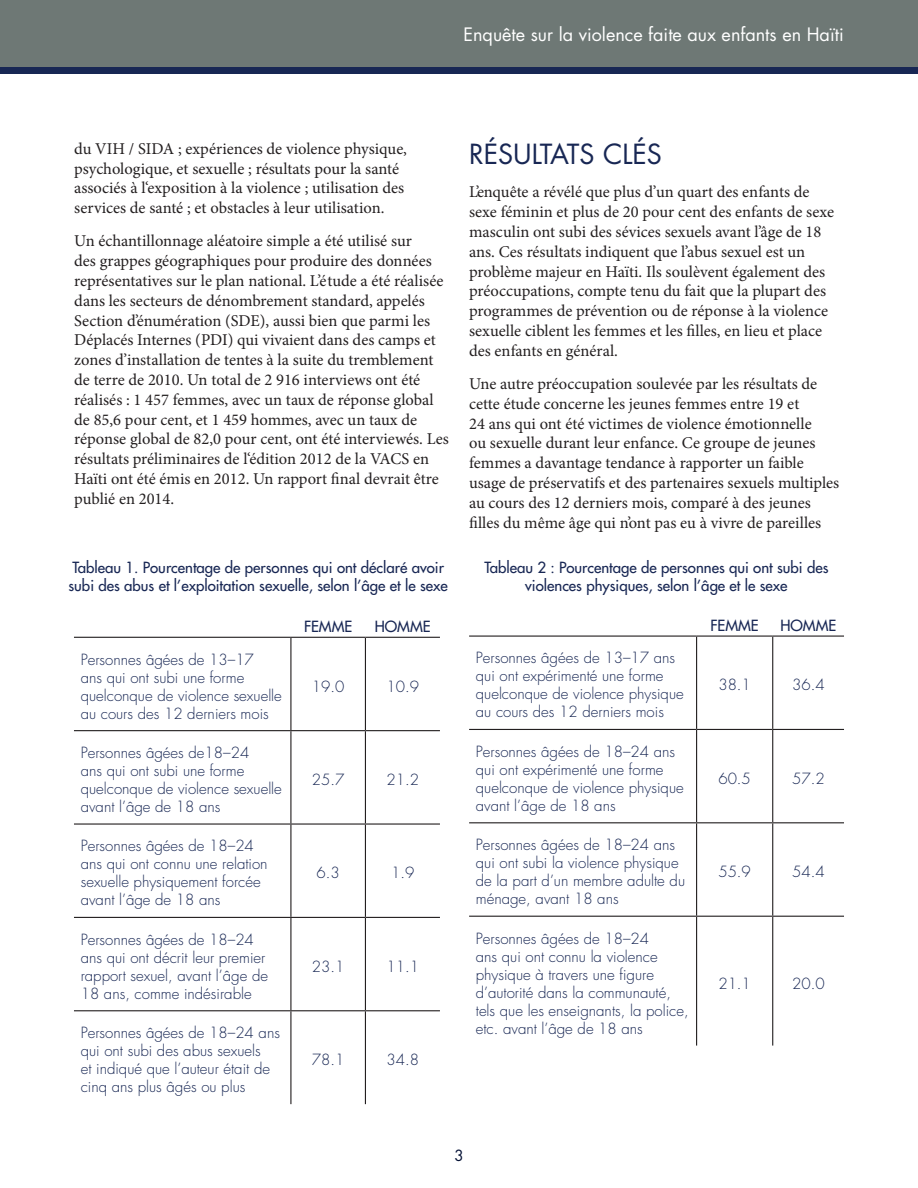
<style>
.page{position:relative;width:918px;height:1188px;background:#fff}
.page>*{position:absolute;margin:0;border:0;box-sizing:border-box;transform-origin:0 0}
.Heading_1{font:27px "Futura Std";color:#182754}
.t1{font:18px "Futura Std";color:#fff}
.Body{font:16.5px/19.8px "Minion Pro";color:#231f20}
.Table_Text{font:300 15px/18px "Futura Std";color:#182754}
.Table_Title{font:500 15px/18px "Futura Std";color:#182754}
.Callout_Box{font:15px "Futura Std";color:#041135}
</style>
<div class="page">
<div style="left:0;top:0;width:918px;height:68px;background:#6e7875"></div>
<div style="left:0;top:68px;width:918px;height:6px;background:#182754"></div>
<hr style="left:74px;top:637px;width:217px;height:1px;background:#231f20">
<hr style="left:291px;top:637px;width:74px;height:1px;background:#231f20">
<hr style="left:365px;top:637px;width:75px;height:1px;background:#231f20">
<hr style="left:290px;top:638px;width:1px;height:92px;background:#231f20">
<hr style="left:365px;top:638px;width:1px;height:92px;background:#231f20">
<hr style="left:74px;top:730px;width:217px;height:1px;background:#231f20">
<hr style="left:291px;top:730px;width:74px;height:1px;background:#231f20">
<hr style="left:290px;top:731px;width:1px;height:92px;background:#231f20">
<hr style="left:365px;top:730px;width:75px;height:1px;background:#231f20">
<hr style="left:365px;top:731px;width:1px;height:92px;background:#231f20">
<hr style="left:74px;top:823px;width:217px;height:2px;background:#231f20">
<hr style="left:291px;top:823px;width:74px;height:2px;background:#231f20">
<hr style="left:290px;top:825px;width:1px;height:92px;background:#231f20">
<hr style="left:365px;top:823px;width:75px;height:2px;background:#231f20">
<hr style="left:365px;top:825px;width:1px;height:92px;background:#231f20">
<hr style="left:74px;top:917px;width:217px;height:1px;background:#231f20">
<hr style="left:291px;top:917px;width:74px;height:1px;background:#231f20">
<hr style="left:290px;top:918px;width:1px;height:92px;background:#231f20">
<hr style="left:365px;top:917px;width:75px;height:1px;background:#231f20">
<hr style="left:365px;top:918px;width:1px;height:92px;background:#231f20">
<hr style="left:74px;top:1010px;width:217px;height:1px;background:#231f20">
<hr style="left:291px;top:1010px;width:74px;height:1px;background:#231f20">
<hr style="left:290px;top:1011px;width:1px;height:93px;background:#231f20">
<hr style="left:365px;top:1010px;width:75px;height:1px;background:#231f20">
<hr style="left:365px;top:1011px;width:1px;height:93px;background:#231f20">
<hr style="left:696px;top:637px;width:1px;height:92px;background:#231f20">
<hr style="left:772px;top:637px;width:1px;height:92px;background:#231f20">
<hr style="left:469px;top:729px;width:228px;height:1px;background:#231f20">
<hr style="left:697px;top:729px;width:76px;height:1px;background:#231f20">
<hr style="left:696px;top:730px;width:1px;height:92px;background:#231f20">
<hr style="left:773px;top:729px;width:71px;height:1px;background:#231f20">
<hr style="left:772px;top:730px;width:1px;height:92px;background:#231f20">
<hr style="left:469px;top:822px;width:228px;height:1px;background:#231f20">
<hr style="left:697px;top:822px;width:76px;height:1px;background:#231f20">
<hr style="left:696px;top:823px;width:1px;height:93px;background:#231f20">
<hr style="left:773px;top:822px;width:71px;height:1px;background:#231f20">
<hr style="left:772px;top:823px;width:1px;height:93px;background:#231f20">
<hr style="left:469px;top:916px;width:228px;height:1px;background:#231f20">
<hr style="left:697px;top:916px;width:76px;height:1px;background:#231f20">
<hr style="left:696px;top:917px;width:1px;height:129px;background:#231f20">
<hr style="left:773px;top:916px;width:71px;height:1px;background:#231f20">
<hr style="left:772px;top:917px;width:1px;height:129px;background:#231f20">
<hr style="left:469px;top:636px;width:228px;height:1px;background:#231f20">
<hr style="left:697px;top:636px;width:76px;height:1px;background:#231f20">
<hr style="left:773px;top:636px;width:71px;height:1px;background:#231f20">
<p class="t1" style="left:464px;top:23px;width:382px">Enquête sur la violence faite aux enfants en Haïti</p>
<p class="Body" style="left:74px;top:139px;width:334px">du VIH / SIDA ; expériences de violence physique, psychologique, et sexuelle ; résultats pour la santé associés à l‘exposition à la violence ; utilisation des services de santé ; et obstacles à leur utilisation.</p>
<p class="Body" style="left:74px;top:231px;width:376px">Un échantillonnage aléatoire simple a été utilisé sur<br>des grappes géographiques pour produire des données représentatives sur le plan national. L’étude a été réalisée dans les secteurs de dénombrement standard, appelés Section d’énumération (SDE), aussi bien que parmi les Déplacés Internes (PDI) qui vivaient dans des camps et zones d’installation de tentes à la suite du tremblement de terre de 2010. Un total de 2 916 interviews ont été réalisés : 1 457 femmes, avec un taux de réponse global de 85,6 pour cent, et 1 459 hommes, avec un taux de réponse global de 82,0 pour cent, ont été interviewés. Les résultats préliminaires de l‘édition 2012 de la VACS en Haïti ont été émis en 2012. Un rapport final devrait être publié en 2014.</p>
<p class="Heading_1" style="left:469px;top:137px;width:194px">RÉSULTATS CLÉS</p>
<p class="Body" style="left:469px;top:182px;width:366px">L’enquête a révélé que plus d’un quart des enfants de sexe féminin et plus de 20 pour cent des enfants de sexe masculin ont subi des sévices sexuels avant l’âge de 18 ans. Ces résultats indiquent que l’abus sexuel est un problème majeur en Haïti. Ils soulèvent également des préoccupations, compte tenu du fait que la plupart des programmes de prévention ou de réponse à la violence sexuelle ciblent les femmes et les filles, en lieu et place des enfants en général.</p>
<p class="Body" style="left:469px;top:374px;width:372px">Une autre préoccupation soulevée par les résultats de cette étude concerne les jeunes femmes entre 19 et<br>24 ans qui ont été victimes de violence émotionnelle<br>ou sexuelle durant leur enfance. Ce groupe de jeunes femmes a davantage tendance à rapporter un faible usage de préservatifs et des partenaires sexuels multiples au cours des 12 derniers mois, comparé à des jeunes filles du même âge qui n’ont pas eu à vivre de pareilles</p>
<p class="Table_Title" style="left:69px;top:558px;width:381px">Tableau 1. Pourcentage de personnes qui ont déclaré avoir subi des abus et l’exploitation sexuelle, selon l’âge et le sexe</p>
<p class="Table_Title" style="left:484px;top:558px;width:346px;text-align:center">Tableau 2 : Pourcentage de personnes qui ont subi des violences physiques, selon l’âge et le sexe</p>
<p class="Table_Text" style="left:81px;top:651px;width:203px">Personnes âgées de 13–17<br>ans qui ont subi une forme quelconque de violence sexuelle au cours des 12 derniers mois</p>
<p class="Table_Text" style="left:81px;top:744px;width:203px">Personnes âgées de18–24<br>ans qui ont subi une forme quelconque de violence sexuelle avant l’âge de 18 ans</p>
<p class="Table_Text" style="left:81px;top:837px;width:188px">Personnes âgées de 18–24 ans qui ont connu une relation sexuelle physiquement forcée avant l’âge de 18 ans</p>
<p class="Table_Text" style="left:81px;top:931px;width:189px">Personnes âgées de 18–24 ans qui ont décrit leur premier rapport sexuel, avant l’âge de<br>18 ans, comme indésirable</p>
<p class="Table_Text" style="left:81px;top:1024px;width:201px">Personnes âgées de 18–24 ans qui ont subi des abus sexuels<br>et indiqué que l’auteur était de cinq ans plus âgés ou plus</p>
<p class="Table_Title" style="left:304px;top:618px;width:50px">FEMME</p>
<p class="Table_Title" style="left:375px;top:618px;width:57px">HOMME</p>
<p class="Table_Text" style="left:312px;top:678px;width:34px">19.0</p>
<p class="Table_Text" style="left:386px;top:678px;width:34px">10.9</p>
<p class="Table_Text" style="left:312px;top:771px;width:34px">25.7</p>
<p class="Table_Text" style="left:386px;top:771px;width:34px">21.2</p>
<p class="Table_Text" style="left:317px;top:864px;width:25px">6.3</p>
<p class="Table_Text" style="left:391px;top:864px;width:25px">1.9</p>
<p class="Table_Text" style="left:312px;top:958px;width:34px">23.1</p>
<p class="Table_Text" style="left:386px;top:958px;width:34px">11.1</p>
<p class="Table_Text" style="left:312px;top:1051px;width:34px">78.1</p>
<p class="Table_Text" style="left:386px;top:1051px;width:34px">34.8</p>
<p class="Table_Text" style="left:476px;top:649px;width:209px">Personnes âgées de 13–17 ans qui ont expérimenté une forme quelconque de violence physique au cours des 12 derniers mois</p>
<p class="Table_Text" style="left:476px;top:743px;width:209px">Personnes âgées de 18–24 ans qui ont expérimenté une forme quelconque de violence physique avant l’âge de 18 ans</p>
<p class="Table_Text" style="left:476px;top:836px;width:211px">Personnes âgées de 18–24 ans qui ont subi la violence physique de la part d’un membre adulte du ménage, avant 18 ans</p>
<p class="Table_Text" style="left:476px;top:930px;width:214px">Personnes âgées de 18–24<br>ans qui ont connu la violence physique à travers une figure d’autorité dans la communauté, tels que les enseignants, la police, etc. avant l’âge de 18 ans</p>
<p class="Table_Title" style="left:711px;top:616px;width:50px">FEMME</p>
<p class="Table_Title" style="left:780px;top:616px;width:57px">HOMME</p>
<p class="Table_Text" style="left:718px;top:676px;width:34px">38.1</p>
<p class="Table_Text" style="left:792px;top:676px;width:34px">36.4</p>
<p class="Table_Text" style="left:718px;top:770px;width:34px">60.5</p>
<p class="Table_Text" style="left:792px;top:770px;width:34px">57.2</p>
<p class="Table_Text" style="left:718px;top:863px;width:34px">55.9</p>
<p class="Table_Text" style="left:792px;top:863px;width:34px">54.4</p>
<p class="Table_Text" style="left:718px;top:975px;width:34px">21.1</p>
<p class="Table_Text" style="left:792px;top:975px;width:34px">20.0</p>
<p class="Callout_Box" style="left:454px;top:1146px;width:11px">3</p>
</div>
